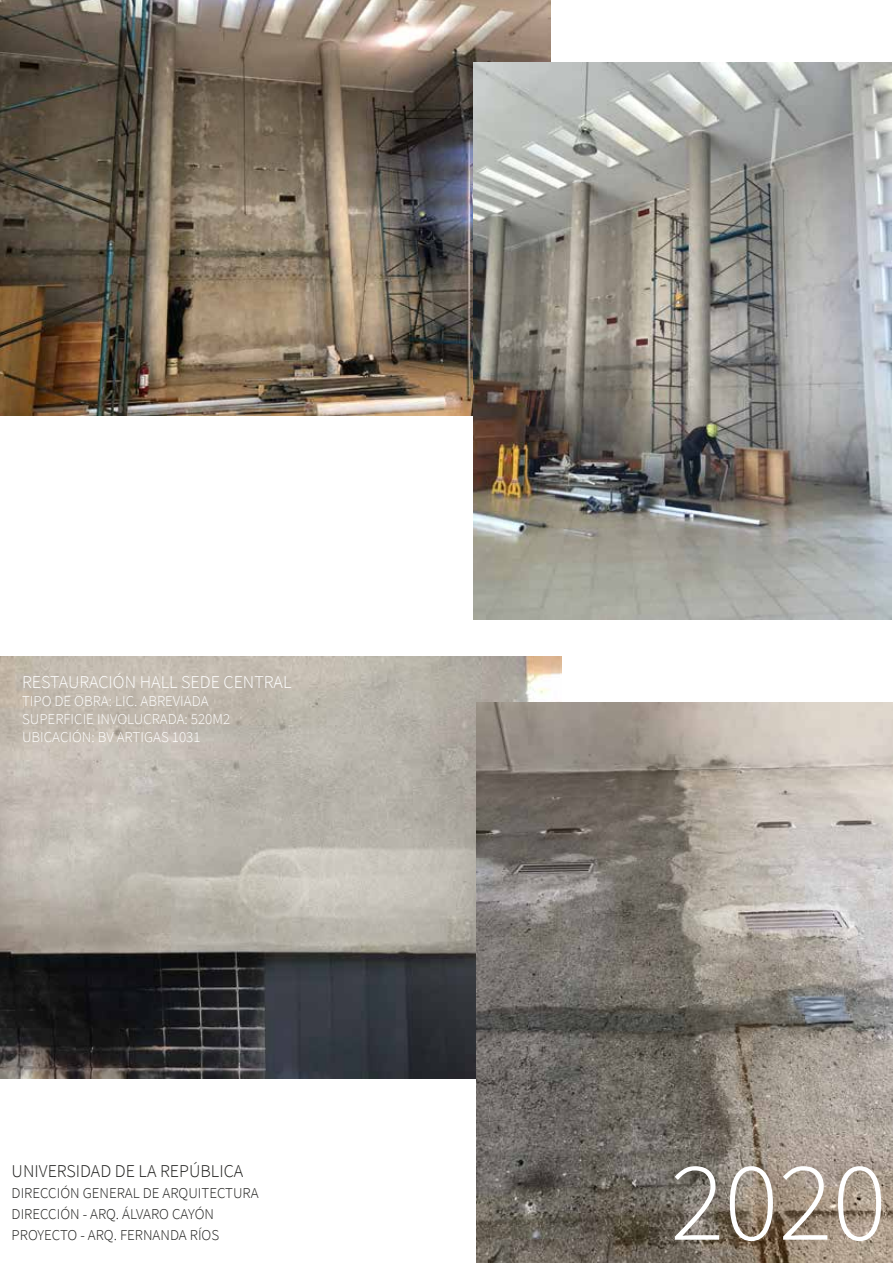
<style>
.page{position:relative;width:893px;height:1263px;background:#fff}
.page>*{position:absolute;margin:0;border:0;box-sizing:border-box;transform-origin:0 0}
.t1{font:300 112.95px "Source Sans Pro";color:#fff}
.t2{font:300 18px "Source Sans Pro";color:#fff}
.t3{font:300 18px "Source Sans Pro";color:#1d1d1b}
.t4{font:300 15px/21px "Source Sans Pro";color:#1d1d1b}
.t5{font:300 15px/18px "Source Sans Pro";color:#fff}
</style>
<div class="page">
<img style="left:0;top:657px;width:562px;height:422px">
<img style="left:476px;top:703px;width:417px;height:560px">
<img style="left:0;top:0;width:551px;height:416px">
<img style="left:473px;top:62px;width:418px;height:558px">
<p class="t2" style="left:22px;top:671px;width:271px">RESTAURACIÓN HALL SEDE CENTRAL</p>
<p class="t5" style="left:22px;top:692px;width:210px">TIPO DE OBRA: LIC. ABREVIADA<br>SUPERFICIE INVOLUCRADA: 520M2<br>UBICACIÓN: BV ARTIGAS 1031</p>
<p class="t3" style="left:12px;top:1160px;width:233px">UNIVERSIDAD DE LA REPÚBLICA</p>
<p class="t4" style="left:12px;top:1183px;width:249px">DIRECCIÓN GENERAL DE ARQUITECTURA<br>DIRECCIÓN - ARQ. ÁLVARO CAYÓN<br>PROYECTO - ARQ. FERNANDA RÍOS</p>
<h1 class="t1" style="left:670px;top:1133px;width:218px">2020</h1>
</div>
